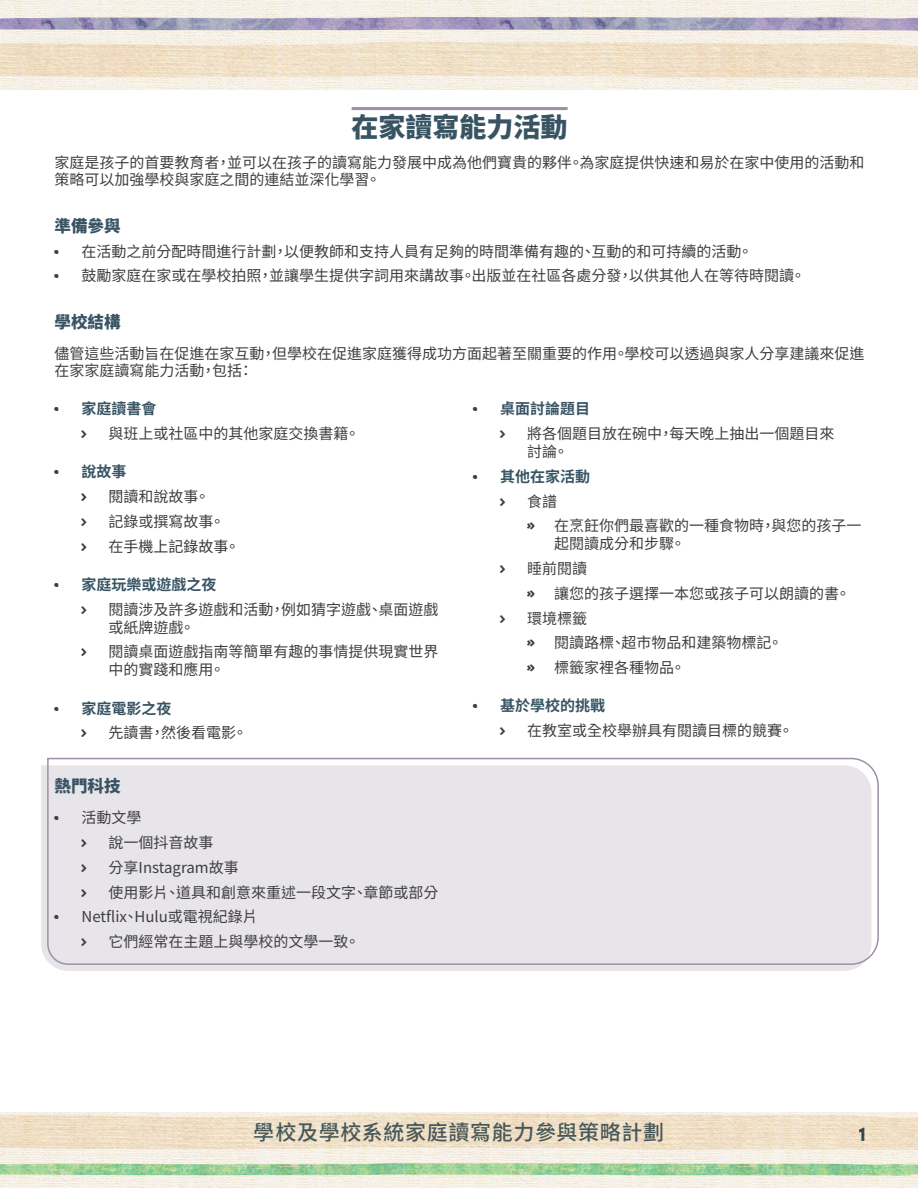
<style>
.page{position:relative;width:918px;height:1188px;background:#fff}
.page>*{position:absolute;margin:0;border:0;box-sizing:border-box;transform-origin:0 0}
.t1{font:900 27px "Noto Sans CJ Ktc";color:#385463}
.t2{font:24px "Noyh A Text 3";color:#385463}
.t3{font:500 21px "Noto Sans CJ Ktc";letter-spacing:.03em;color:#4c6572}
.t4{font:900 16.5px "Noto Sans CJ Ktc";color:#385463}
.t5{font:15px/24.8px "Noto Sans CJ Ktc";color:#3e3e3f}
.t6{font:700 15px "Noto Sans CJ Ktc";color:#385463}
.t7{font:15px "Le Osler Rough";color:#3e3e3f}
.t8{font:15px "Noto Sans CJ Ktc";color:#373737}
.t9{font:15px "Le Osler Rough";color:#373737}
.s1{font-family:"Le Osler Rough"}
.s2{font-family:"Le Osler Rough";font-weight:400;color:#3e3e3f}
.s3{color:#373737}
.s4{color:#3e3e3f}
</style>
<div class="page">
<img style="left:0;top:1113px;width:918px;height:75px">
<img style="left:0;top:0;width:918px;height:89px">
<hr style="left:352px;top:107px;width:216px;height:3px;background:#9f8fa6">
<div style="left:41px;top:765px;width:818px;height:206px;background:#e7e4ea"></div>
<div style="left:46px;top:757px;width:833px;height:209px;background:#e7e4ea"></div>
<h1 class="t1" style="left:352px;top:112px;width:217px">在家讀寫能力活動</h1>
<p class="t5" style="left:55px;top:154px;width:812px;line-height:17.2px">家庭是孩子的首要教育者，並可以在孩子的讀寫能力發展中成為他們寶貴的夥伴。為家庭提供快速和易於在家中使用的活動和策略可以加強學校與家庭之間的連結並深化學習。</p>
<p class="t4" style="left:55px;top:217px;width:67px">準備參與</p>
<p class="t5" style="left:55px;top:239px;width:700px"><span class="s1">•</span> 在活動之前分配時間進行計劃，以便教師和支持人員有足夠的時間準備有趣的、互動的和可持續的活動。</p>
<p class="t5" style="left:55px;top:264px;width:752px"><span class="s1">•</span> 鼓勵家庭在家或在學校拍照，並讓學生提供字詞用來講故事。出版並在社區各處分發，以供其他人在等待時閱讀。</p>
<p class="t4" style="left:55px;top:313px;width:67px">學校結構</p>
<p class="t5" style="left:55px;top:345px;width:812px;line-height:17.2px">儘管這些活動旨在促進在家互動，但學校在促進家庭獲得成功方面起著至關重要的作用。學校可以透過與家人分享建議來促進在家家庭讀寫能力活動，包括：</p>
<p class="t6" style="left:55px;top:400px;width:103px"><span class="s2">•</span> 家庭讀書會</p>
<p class="t7" style="left:82px;top:425px;width:8px">›</p>
<p class="t5" style="left:109px;top:422px;width:253px">與班上或社區中的其他家庭交換書籍。</p>
<p class="t6" style="left:55px;top:463px;width:73px"><span class="s2">•</span> 說故事</p>
<p class="t9" style="left:82px;top:488px;width:8px">›</p>
<p class="t5" style="left:109px;top:485px;width:103px"><span class="s3">閱</span>讀和說故事。</p>
<p class="t7" style="left:82px;top:513px;width:8px">›</p>
<p class="t5" style="left:109px;top:509px;width:118px">記錄或撰寫故事。</p>
<p class="t7" style="left:82px;top:538px;width:8px">›</p>
<p class="t8" style="left:109px;top:538px;width:133px"><span class="s4">在</span>手機上記錄故事。</p>
<p class="t6" style="left:55px;top:576px;width:164px"><span class="s2">•</span> 家庭玩樂或遊戲之夜</p>
<p class="t7" style="left:82px;top:601px;width:8px">›</p>
<p class="t5" style="left:109px;top:600px;width:332px;line-height:18px">閱讀涉及許多遊戲和活動，例如猜字遊戲、桌面遊戲或紙牌遊戲。</p>
<p class="t7" style="left:82px;top:643px;width:8px">›</p>
<p class="t5" style="left:109px;top:643px;width:332px;line-height:18px">閱讀桌面遊戲指南等簡單有趣的事情提供現實世界中的實踐和應用。</p>
<p class="t6" style="left:55px;top:700px;width:118px"><span class="s2">•</span> 家庭電影之夜</p>
<p class="t7" style="left:82px;top:724px;width:8px">›</p>
<p class="t5" style="left:109px;top:721px;width:140px">先讀書，然後看電影。</p>
<p class="t6" style="left:473px;top:400px;width:118px"><span class="s2">•</span> 桌面討論題目</p>
<p class="t7" style="left:500px;top:425px;width:8px">›</p>
<p class="t5" style="left:527px;top:425px;width:309px;line-height:18px">將各個題目放在碗中，每天晚上抽出一個題目來討論。</p>
<p class="t6" style="left:473px;top:468px;width:118px"><span class="s2">•</span> 其他在家活動</p>
<p class="t7" style="left:500px;top:493px;width:8px">›</p>
<p class="t5" style="left:527px;top:489px;width:336px">食譜<br><span class="s1">»</span> 在烹飪你們最喜歡的一種食物時，與您的孩子一</p>
<p class="t5" style="left:554px;top:532px;width:133px">起閱讀成分和步驟。</p>
<p class="t7" style="left:500px;top:560px;width:8px">›</p>
<p class="t5" style="left:527px;top:557px;width:325px">睡前閱讀<br><span class="s1">»</span> 讓您的孩子選擇一本您或孩子可以朗讀的書。</p>
<p class="t7" style="left:500px;top:610px;width:8px">›</p>
<p class="t5" style="left:527px;top:606px;width:257px">環境標籤<br><span class="s1">»</span> 閱讀路標、超市物品和建築物標記。<span class="s1">»</span> 標籤家裡各種物品。</p>
<p class="t6" style="left:473px;top:697px;width:133px"><span class="s2">•</span> 基於學校的挑戰</p>
<p class="t7" style="left:500px;top:722px;width:8px">›</p>
<p class="t5" style="left:527px;top:719px;width:268px">在教室或全校舉辦具有閱讀目標的競賽。</p>
<p class="t4" style="left:55px;top:777px;width:67px">熱門科技</p>
<p class="t5" style="left:55px;top:806px;width:88px"><span class="s1">•</span> 活動文學</p>
<p class="t7" style="left:82px;top:834px;width:8px">›</p>
<p class="t5" style="left:109px;top:831px;width:107px">說一個抖音故事</p>
<p class="t7" style="left:82px;top:859px;width:8px">›</p>
<p class="t5" style="left:109px;top:855px;width:132px">分享Instagram故事</p>
<p class="t7" style="left:82px;top:884px;width:8px">›</p>
<p class="t5" style="left:109px;top:880px;width:332px">使用影片、道具和創意來重述一段文字、章節或部分</p>
<p class="t5" style="left:55px;top:905px;width:205px"><span class="s1">•</span> Netflix、Hulu或電視紀錄片</p>
<p class="t7" style="left:82px;top:933px;width:8px">›</p>
<p class="t5" style="left:109px;top:930px;width:253px">它們經常在主題上與學校的文學一致。</p>
<h3 class="t3" style="left:254px;top:1121px;width:412px">學校及學校系統家庭讀寫能力參與策略計劃</h3>
<h2 class="t2" style="left:859px;top:1120px;width:9px">1</h2>
</div>
